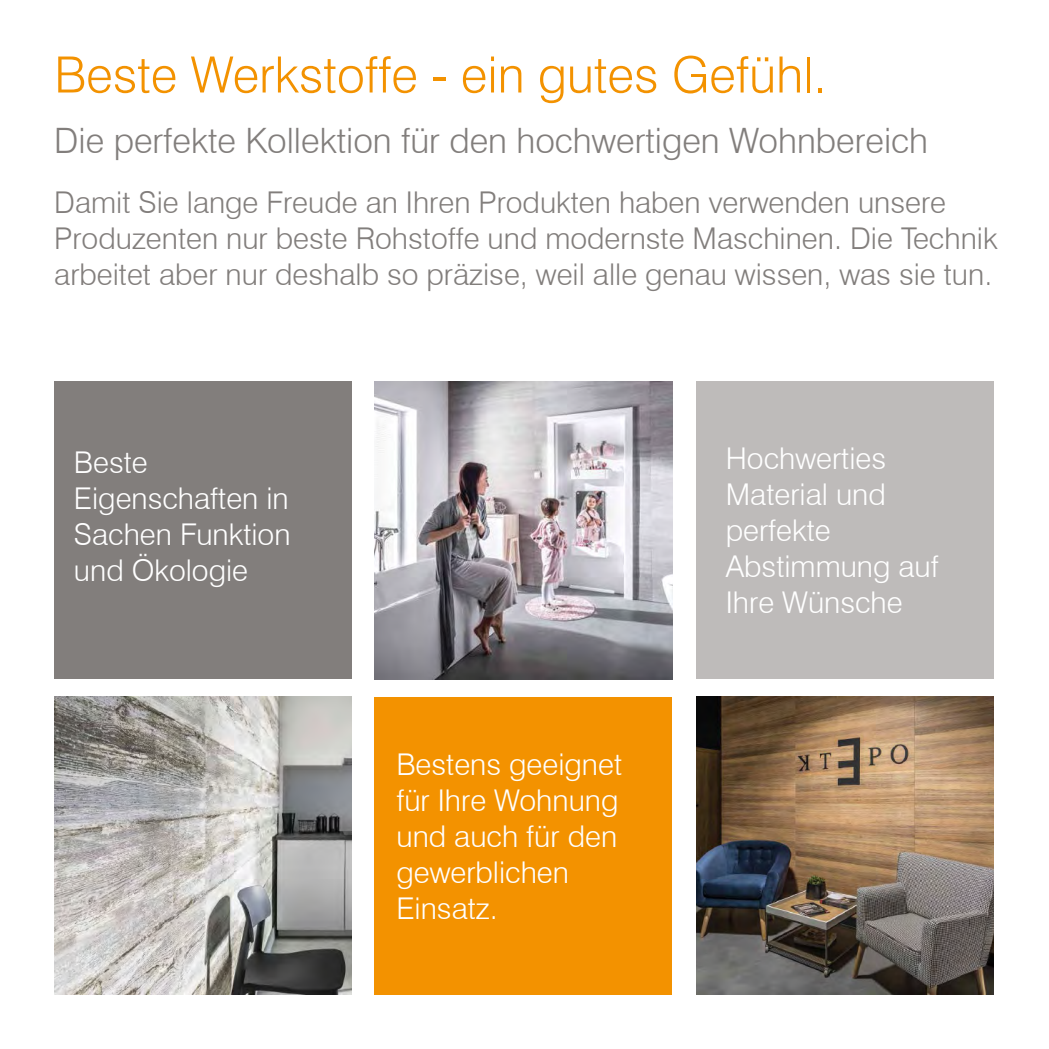
<style>
.page{position:relative;width:1049px;height:1049px;background:#fff}
.page>*{position:absolute;margin:0;border:0;box-sizing:border-box;transform-origin:0 0}
.t1{font:300 50px "Swiss 721 BT";color:#f39200}
.t2{font:300 35px "Swiss 721 BT";color:#827e7c}
.t3{font:300 30px/36px "Swiss 721 BT";color:#827e7c}
.t4{font:300 30px/36px "Swiss 721 BT";color:#fff}
</style>
<div class="page">
<div style="left:54px;top:381px;width:298px;height:298px;background:#827e7c"></div>
<div style="left:374px;top:697px;width:298px;height:297px;background:#f39200"></div>
<div style="left:696px;top:381px;width:298px;height:298px;background:#bebbba"></div>
<img style="left:374px;top:381px;width:298px;height:298px">
<img style="left:696px;top:697px;width:298px;height:297px">
<img style="left:54px;top:697px;width:298px;height:297px">
<h1 class="t1" style="left:54px;top:44px;width:774px">Beste Werkstoffe - ein gutes Gefühl.</h1>
<p class="t2" style="left:54px;top:119px;width:875px">Die perfekte Kollektion für den hochwertigen Wohnbereich</p>
<p class="t3" style="left:54px;top:184px;width:945px">Damit Sie lange Freude an Ihren Produkten haben verwenden unsere<br>Produzenten nur beste Rohstoffe und modernste Maschinen. Die Technik arbeitet aber nur deshalb so präzise, weil alle genau wissen, was sie tun.</p>
<p class="t4" style="left:74px;top:444px;width:218px">Beste<br>Eigenschaften in<br>Sachen Funktion und Ökologie</p>
<p class="t4" style="left:396px;top:746px;width:227px">Bestens geeignet für Ihre Wohnung und auch für den gewerblichen<br>Einsatz.</p>
<p class="t4" style="left:726px;top:440px;width:214px">Hochwerties<br>Material und perfekte<br>Abstimmung auf<br>Ihre Wünsche</p>
</div>
